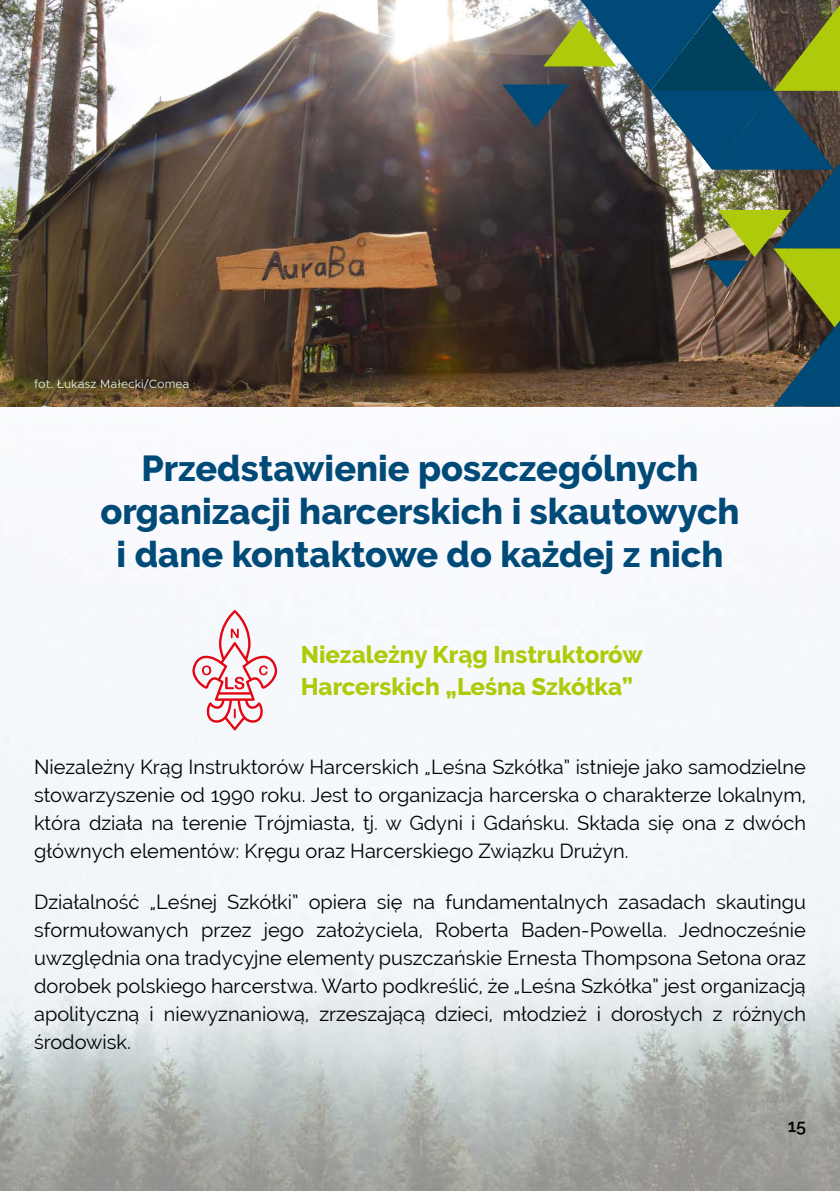
<style>
.page{position:relative;width:840px;height:1191px;background:#fff}
.page>*{position:absolute;margin:0;border:0;box-sizing:border-box;transform-origin:0 0}
.t1{font:800 36px/43.2px "Raleway";color:#004a78;text-align:center}
.t2{font:800 24px/32px "Raleway";color:#afca0b}
.t3{font:20px/28px "Raleway";color:#000;text-align:justify}
.t4{font:600 18px "Raleway";color:#000}
.t5{font:12px "Metropolis";color:#fff}
</style>
<div class="page">
<img style="left:0;top:406px;width:839px;height:785px">
<img style="left:0;top:0;width:502px;height:406px">
<img style="left:502px;top:0;width:337px;height:406px">
<svg style="left:192px;top:610px;width:85px;height:120px"></svg>
<p class="t5" style="left:34px;top:376px;width:157px">fot. Łukasz Małecki/Comea</p>
<h1 class="t1" style="left:100px;top:447px;width:640px">Przedstawienie poszczególnych organizacji harcerskich i skautowych i dane kontaktowe do każdej z nich</h1>
<p class="t2" style="left:300px;top:638px;width:343px">Niezależny Krąg Instruktorów<br>Harcerskich „Leśna Szkółka”</p>
<p class="t3" style="left:34px;top:753px;width:773px">Niezależny Krąg Instruktorów Harcerskich „Leśna Szkółka” istnieje jako samodzielne stowarzyszenie od 1990 roku. Jest to organizacja harcerska o charakterze lokalnym, która działa na terenie Trójmiasta, tj. w Gdyni i Gdańsku. Składa się ona z dwóch głównych elementów: Kręgu oraz Harcerskiego Związku Drużyn.</p>
<p class="t3" style="left:34px;top:888px;width:773px">Działalność „Leśnej Szkółki” opiera się na fundamentalnych zasadach skautingu sformułowanych przez jego założyciela, Roberta Baden-Powella. Jednocześnie uwzględnia ona tradycyjne elementy puszczańskie Ernesta Thompsona Setona oraz dorobek polskiego harcerstwa. Warto podkreślić, że „Leśna Szkółka” jest organizacją apolityczną i niewyznaniową, zrzeszającą dzieci, młodzież i dorosłych z różnych środowisk.</p>
<p class="t4" style="left:787px;top:1115px;width:20px">15</p>
</div>
